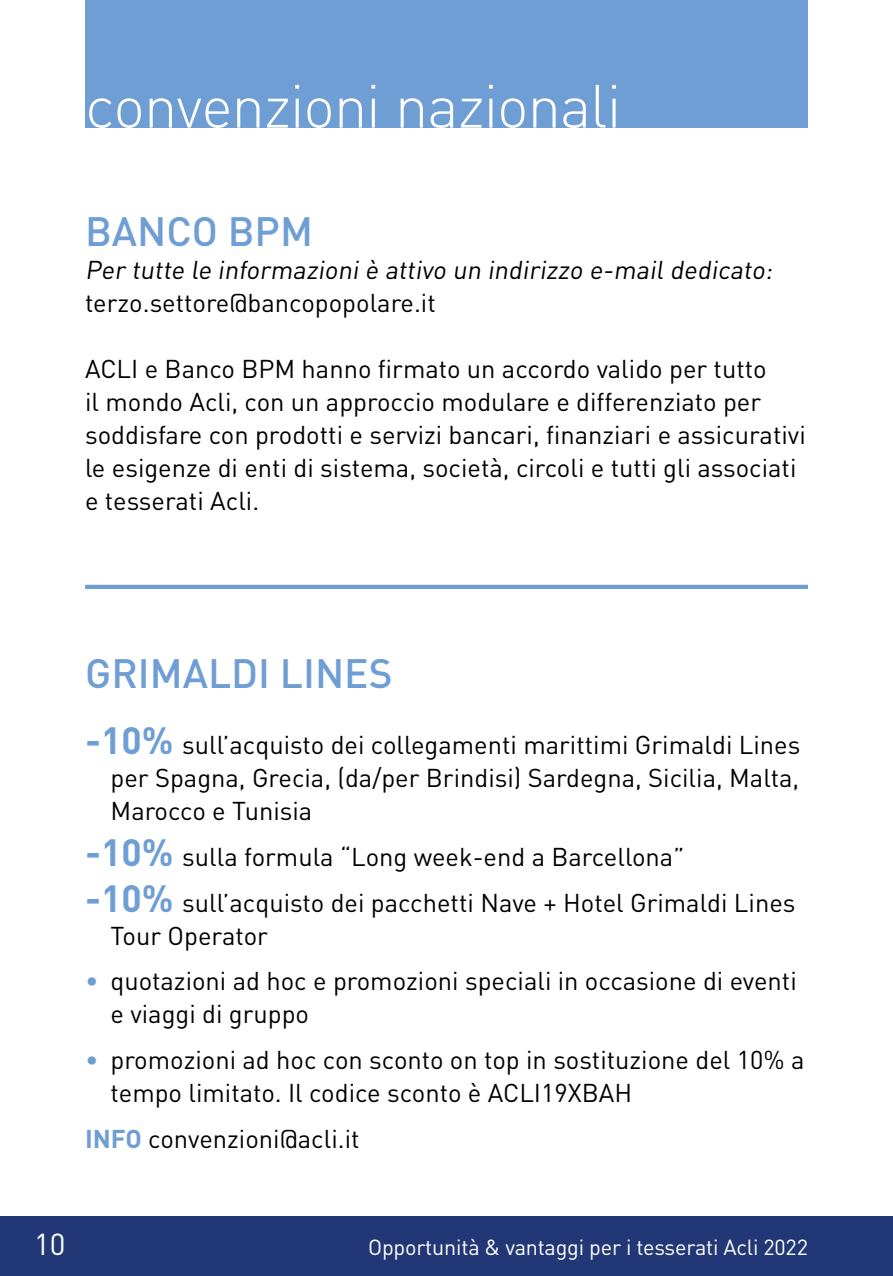
<style>
.page{position:relative;width:893px;height:1276px;background:#fff}
.page>*{position:absolute;margin:0;border:0;box-sizing:border-box;transform-origin:0 0}
.t1{font:300 60px "DIN";letter-spacing:-.02em;color:#fff}
.t2{font:500 40.5px "DIN";color:#6f9ed4}
.t3{font:30px "DIN";color:#fff}
.t4{font:25.5px/33px "DIN";color:#000}
.t5{font:21.6px "DIN";letter-spacing:-.01em;color:#fff}
.s1{font-weight:700;font-size:37.5px;color:#6f9ed4}
.s2{color:#6f9ed4}
.s3{font-weight:700;color:#6f9ed4}
</style>
<div class="page">
<div style="left:0;top:1216px;width:893px;height:60px;background:#223775"></div>
<div style="left:85px;top:0;width:723px;height:128px;background:#6f9ed4"></div>
<hr style="left:85px;top:585px;width:723px;height:4px;background:#6f9ed4">
<h1 class="t1" style="left:85px;top:69px;width:538px">convenzioni nazionali</h1>
<h2 class="t2" style="left:85px;top:206px;width:229px">BANCO BPM</h2>
<p class="t4" style="left:85px;top:253px;width:693px">Per tutte le informazioni è attivo un indirizzo e-mail dedicato: terzo.settore@bancopopolare.it</p>
<p class="t4" style="left:85px;top:352px;width:722px">ACLI e Banco BPM hanno firmato un accordo valido per tutto<br>il mondo Acli, con un approccio modulare e differenziato per soddisfare con prodotti e servizi bancari, finanziari e assicurativi le esigenze di enti di sistema, società, circoli e tutti gli associati e tesserati Acli.</p>
<h2 class="t2" style="left:85px;top:647px;width:309px">GRIMALDI LINES</h2>
<p class="t4" style="left:111px;top:728px;width:691px;text-align:justify;text-indent:-26px"><span class="s1">-10%</span> sull’acquisto dei collegamenti marittimi Grimaldi Lines per Spagna, Grecia, (da/per Brindisi) Sardegna, Sicilia, Malta, Marocco e Tunisia</p>
<p class="t4" style="left:85px;top:833px;width:712px;line-height:45.9px"><span class="s1">-10%</span> sulla formula “Long week-end a Barcellona”<br><span class="s1">-10%</span> sull’acquisto dei pacchetti Nave + Hotel Grimaldi Lines</p>
<p class="t4" style="left:111px;top:918px;width:159px">Tour Operator</p>
<p class="t4" style="left:111px;top:964px;width:688px;text-indent:-25px"><span class="s2">•</span> quotazioni ad hoc e promozioni speciali in occasione di eventi e viaggi di gruppo</p>
<p class="t4" style="left:111px;top:1043px;width:695px;text-indent:-26px"><span class="s2">•</span> promozioni ad hoc con sconto on top in sostituzione del 10% a tempo limitato. Il codice sconto è ACLI19XBAH</p>
<p class="t4" style="left:85px;top:1121px;width:276px"><span class="s3">INFO</span> convenzioni@acli.it</p>
<p class="t3" style="left:34px;top:1225px;width:33px">10</p>
<p class="t5" style="left:368px;top:1233px;width:441px">Opportunità &amp; vantaggi per i tesserati Acli 2022</p>
</div>
